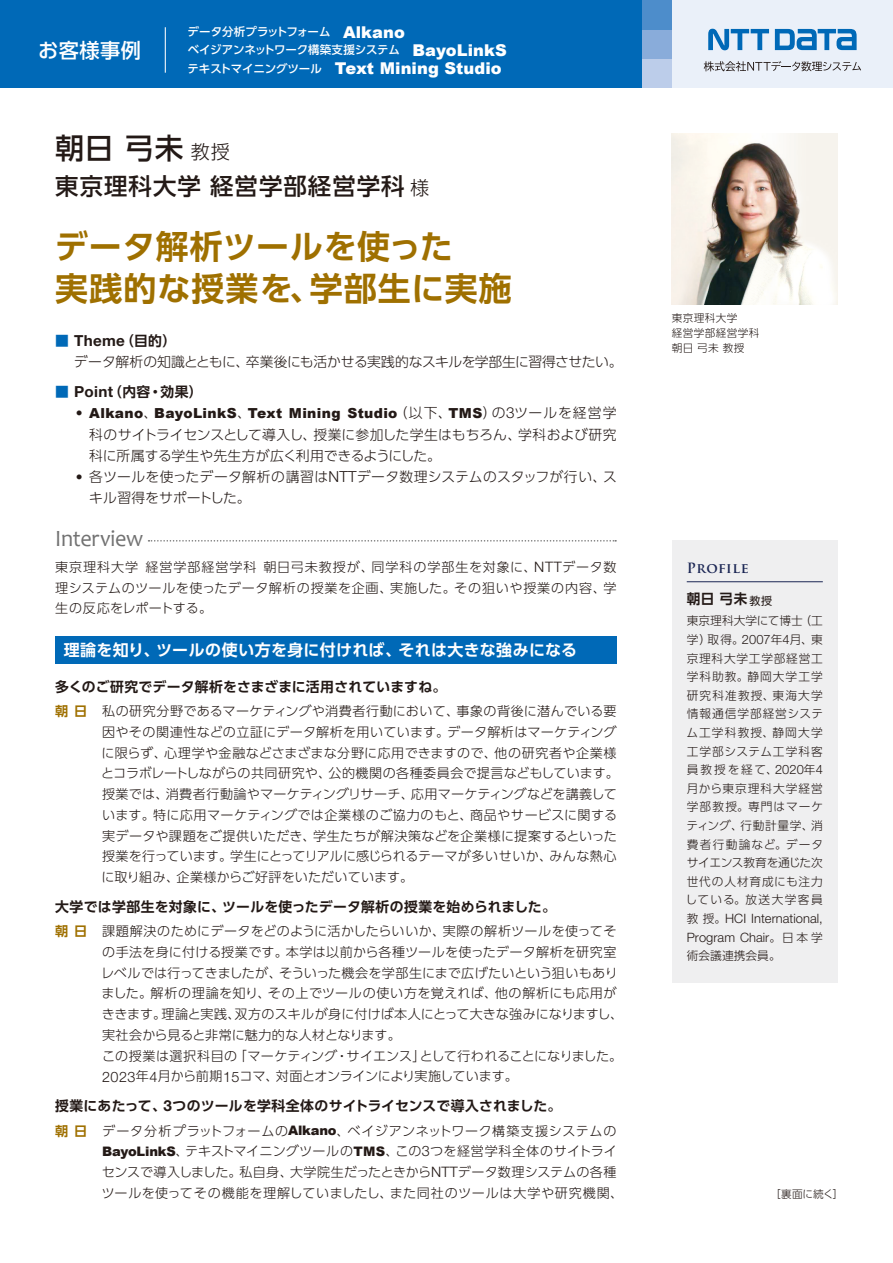
<style>
.page{position:relative;width:893px;height:1263px;background:#fff}
.page>*{position:absolute;margin:0;border:0;box-sizing:border-box;transform-origin:0 0}
.t1{font:700 33px/42.5px "UD Shin Go Pro De";letter-spacing:.03em;color:#9f7000}
.t2{font:500 28.65px "UD Shin Go Pro";color:#231916}
.t3{font:500 23.4px "UD Shin Go Pro";letter-spacing:.045em;color:#231916}
.t4{font:23.4px "Candara";letter-spacing:-.015em;color:#727272;scale:.95 1}
.t5{font:500 20.25px "UD Shin Go Pro";letter-spacing:.025em;color:#fff}
.t6{font:900 16.2px "Arial";letter-spacing:.005em;color:#fff}
.t7{font:700 15.9px "UD Shin Go Pro De";letter-spacing:.02em;color:#fff}
.t8{font:700 15.3px "Helvetica Neue LT Std";letter-spacing:.025em;color:#231916}
.t9{font:700 13.8px "UD Shin Go Pro De";letter-spacing:.02em;color:#231916}
.t10{font:300 13.8px/21.3px "UD Shin Go Pro";letter-spacing:-.005em;color:#231916}
.t11{font:300 13.8px/21.3px "UD Shin Go Pro";letter-spacing:.02em;color:#231916}
.t12{font:900 13.8px "Arial";letter-spacing:.025em;color:#231916}
.t13{font:300 13.8px "UD Shin Go Pro";letter-spacing:-.025em;color:#231916}
.t14{font:700 13.8px "Trajan Pro";letter-spacing:.045em;color:#1b2654}
.t15{font:300 13.05px/20.7px "UD Shin Go Pro";letter-spacing:.02em;color:#231916}
.t16{font:300 12.9px/18.6px "Helvetica Neue LT Std";letter-spacing:.005em;color:#231916}
.t17{font:300 11.7px/18.6px "UD Shin Go Pro";letter-spacing:.055em;color:#231916;text-align:justify}
.t18{font:300 11.7px "UD Shin Go Pro";letter-spacing:.005em;color:#231916}
.t19{font:500 11.55px/18.1px "UD Shin Go Pro";letter-spacing:-.015em;color:#fff}
.t20{font:300 10.65px/14.9px "UD Shin Go Pro";letter-spacing:.035em;color:#231916}
.s1{font-family:"Arial";font-weight:900;font-size:16.2px}
.s2{font-family:"UD Shin Go Pro";font-weight:500;font-size:11.55px}
.s3{font-weight:300;font-size:19.2px}
.s4{font-family:"UD Shin Go Pro De";font-size:13.8px;color:#0069b7}
.s5{font-family:"UD Shin Go Pro De";font-size:13.8px}
.s6{color:#0069b7}
.s7{font-family:"Helvetica Neue LT Std";font-size:15.3px}
.s8{font-family:"UD Shin Go Pro";font-weight:300}
.s9{font-family:"Helvetica Neue LT Std";font-weight:300;font-size:15.3px}
.s10{font-family:"Helvetica Neue LT Std";font-size:14.4px}
.s11{font-family:"UD Shin Go Pro";font-weight:400;font-size:11.1px}
.s12{font-family:"Helvetica Neue LT Std";font-size:12.9px}
.s13{font-family:"UD Shin Go Pro";font-size:11.7px}
.s14{font-family:"UD Shin Go Pro De";font-weight:700;color:#9f7000}
.s15{font-family:"Arial";font-weight:900}
</style>
<div class="page">
<div style="left:672px;top:540px;width:166px;height:443px;background:#efeff0"></div>
<hr style="left:687px;top:581px;width:136px;height:1px;background:#1b2654">
<div style="left:55px;top:636px;width:562px;height:27px;background:#0069b7"></div>
<div style="left:0;top:0;width:672px;height:87px;background:#0069b7"></div>
<div style="left:672px;top:0;width:221px;height:87px;background:#eaf0f9"></div>
<div style="left:643px;top:58px;width:29px;height:29px;background:#bccdea"></div>
<div style="left:643px;top:29px;width:29px;height:29px;background:#89acda"></div>
<div style="left:643px;top:0;width:29px;height:29px;background:#4d8dcb"></div>
<hr style="left:165px;top:27px;width:1px;height:46px;background:#fff">
<svg style="left:704px;top:61px;width:157px;height:10px"></svg>
<svg style="left:775px;top:29px;width:82px;height:21px"></svg>
<svg style="left:708px;top:29px;width:61px;height:21px"></svg>
<svg style="left:149px;top:540px;width:467px;height:2px"></svg>
<img style="left:672px;top:134px;width:166px;height:170px">
<h3 class="t5" style="left:38px;top:34px;width:104px">お客様事例</h3>
<p class="t19" style="left:187px;top:22px;width:321px">データ分析プラットフォーム <span class="s1">Alkano<br></span>ベイジアンネットワーク構築支援システム <span class="s1">BayoLinkS</span></p>
<p class="t6" style="left:187px;top:56px;width:316px"><span class="s2">テキストマイニングツール</span> Text Mining Studio</p>
<h2 class="t2" style="left:55px;top:125px;width:176px">朝日弓未<span class="s3">教授</span></h2>
<h3 class="t3" style="left:55px;top:168px;width:375px">東京理科大学経営学部経営学科<span class="s3">様</span></h3>
<h1 class="t1" style="left:55px;top:224px;width:459px">データ解析ツールを使った<br>実践的な授業を、学部生に実施</h1>
<p class="t8" style="left:55px;top:331px;width:122px"><span class="s4">■</span> Theme<span class="s5">（目的）</span></p>
<p class="t13" style="left:74px;top:351px;width:550px">データ解析の知識とともに、卒業後にも活かせる実践的なスキルを学部生に習得させたい。</p>
<p class="t9" style="left:55px;top:381px;width:149px"><span class="s6">■</span> <span class="s7">Point</span>（内容・効果）</p>
<p class="t12" style="left:77px;top:403px;width:541px"><sup>●</sup> Alkano<span class="s8">、</span>BayoLinkS<span class="s8">、</span>Text Mining Studio<span class="s8">（以下、</span>TMS<span class="s8">）の</span><span class="s9">3</span><span class="s8">ツールを経営学</span></p>
<p class="t10" style="left:89px;top:423px;width:529px">科のサイトライセンスとして導入し、授業に参加した学生はもちろん、学科および研究科に所属する学生や先生方が広く利用できるようにした。</p>
<p class="t11" style="left:89px;top:466px;width:529px;text-indent:-13px"><sup>●</sup> 各ツールを使ったデータ解析の講習は<span class="s7">NTT</span>データ数理システムのスタッフが行い、スキル習得をサポートした。</p>
<h3 class="t4" style="left:55px;top:524px;width:94px">Interview</h3>
<p class="t20" style="left:672px;top:310px;width:89px">東京理科大学<br>経営学部経営学科朝日弓未教授</p>
<p class="t15" style="left:55px;top:556px;width:563px;text-align:justify">東京理科大学経営学部経営学科朝日弓未教授が、同学科の学部生を対象に、<span class="s10">NTT</span>データ数理システムのツールを使ったデータ解析の授業を企画、実施した。その狙いや授業の内容、学生の反応をレポートする。</p>
<p class="t14" style="left:687px;top:560px;width:63px">Profile</p>
<p class="t9" style="left:687px;top:588px;width:87px">朝日弓未<span class="s11">教授</span></p>
<p class="t17" style="left:685px;top:611px;width:139px">東京理科大学にて博士（工学）取得。<span class="s12">2007</span>年<span class="s12">4</span>月、東京理科大学工学部経営工学科助教。静岡大学工学研究科准教授、東海大学情報通信学部経営システム工学科教授、静岡大学工学部システム工学科客員教授を経て、<span class="s12">2020</span>年<span class="s12">4</span>月から東京理科大学経営学部教授。専門はマーケティング、行動計量学、消費者行動論など。データサイエンス教育を通じた次世代の人材育成にも注力している。放送大学客員</p>
<p class="t16" style="left:687px;top:909px;width:138px"><span class="s13">教授。</span>HCI International,<br>Program Chair<span class="s13">。日本学</span></p>
<p class="t18" style="left:687px;top:946px;width:95px">術会議連携会員。</p>
<p class="t7" style="left:64px;top:637px;width:515px">理論を知り、ツールの使い方を身に付ければ、それは大きな強みになる</p>
<p class="t9" style="left:55px;top:675px;width:393px">多くのご研究でデータ解析をさまざまに活用されていますね。</p>
<p class="t15" style="left:101px;top:700px;width:519px;text-indent:-46px"><span class="s14">朝日</span> 私の研究分野であるマーケティングや消費者行動において、事象の背後に潜んでいる要因やその関連性などの立証にデータ解析を用いています。データ解析はマーケティングに限らず、心理学や金融などさまざまな分野に応用できますので、他の研究者や企業様とコラボレートしながらの共同研究や、公的機関の各種委員会で提言などもしています。授業では、消費者行動論やマーケティングリサーチ、応用マーケティングなどを講義しています。特に応用マーケティングでは企業様のご協力のもと、商品やサービスに関する実データや課題をご提供いただき、学生たちが解決策などを企業様に提案するといった授業を行っています。学生にとってリアルに感じられるテーマが多いせいか、みんな熱心に取り組み、企業様からご好評をいただいています。</p>
<p class="t9" style="left:55px;top:895px;width:502px">大学では学部生を対象に、ツールを使ったデータ解析の授業を始められました。</p>
<p class="t15" style="left:101px;top:920px;width:524px;text-indent:-46px"><span class="s14">朝日</span> 課題解決のためにデータをどのように活かしたらいいか、実際の解析ツールを使ってその手法を身に付ける授業です。本学は以前から各種ツールを使ったデータ解析を研究室レベルでは行ってきましたが、そういった機会を学部生にまで広げたいという狙いもありました。解析の理論を知り、その上でツールの使い方を覚えれば、他の解析にも応用がききます。理論と実践、双方のスキルが身に付けば本人にとって大きな強みになりますし、実社会から見ると非常に魅力的な人材となります。<br>この授業は選択科目の「マーケティング・サイエンス」として行われることになりました。<span class="s10">2023</span>年<span class="s10">4</span>月から前期<span class="s10">15</span>コマ、対面とオンラインにより実施しています。</p>
<p class="t9" style="left:55px;top:1095px;width:508px">授業にあたって、<span class="s7">3</span>つのツールを学科全体のサイトライセンスで導入されました。</p>
<p class="t15" style="left:101px;top:1120px;width:523px;text-indent:-46px"><span class="s14">朝日</span> データ分析プラットフォームの<span class="s15">Alkano</span>、ベイジアンネットワーク構築支援システムの<span class="s15">BayoLinkS</span>、テキストマイニングツールの<span class="s15">TMS</span>、この<span class="s10">3</span>つを経営学科全体のサイトライセンスで導入しました。私自身、大学院生だったときから<span class="s10">NTT</span>データ数理システムの各種ツールを使ってその機能を理解していましたし、また同社のツールは大学や研究機関、</p>
<p class="t20" style="left:770px;top:1186px;width:75px">［裏面に続く］</p>
</div>
